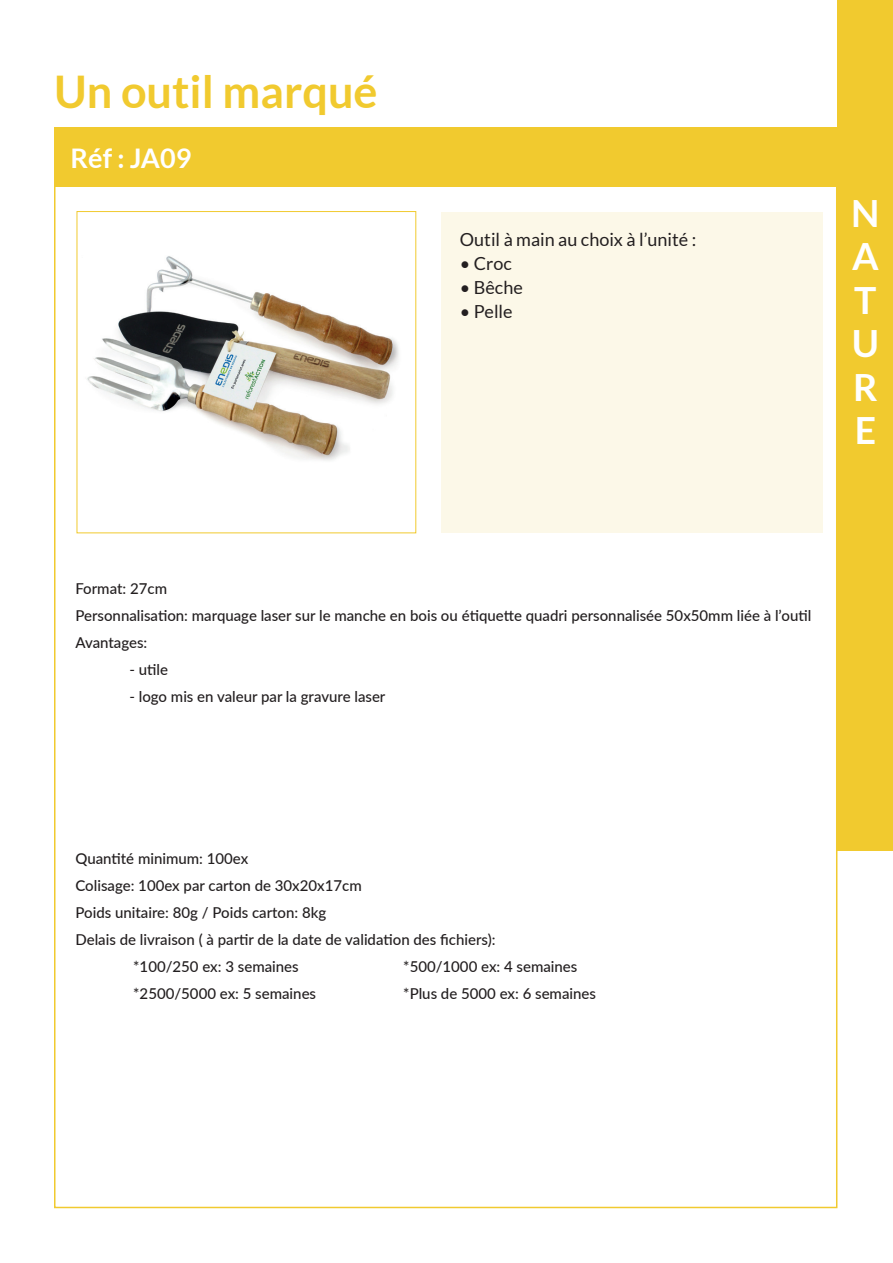
<style>
.page{position:relative;width:893px;height:1263px;background:#fff}
.page>*{position:absolute;margin:0;border:0;box-sizing:border-box;transform-origin:0 0}
.t1{font:700 45px "Lato";color:#f1ca2f}
.t2{font:700 37.5px/43.5px "Lato";color:#fff;text-align:justify}
.t3{font:700 27px "Lato";color:#fff}
.t4{font:18px "Lato";color:#231f20}
.t5{font:500 15px/27px "Lato";color:#231f20}
</style>
<div class="page">
<div style="left:54px;top:128px;width:784px;height:59px;background:#f1ca2f"></div>
<div style="left:837px;top:0;width:56px;height:850px;background:#f1ca2f"></div>
<div style="left:441px;top:212px;width:382px;height:321px;background:#fcf8e8"></div>
<img style="left:87px;top:256px;width:312px;height:205px">
<h1 class="t1" style="left:54px;top:66px;width:325px">Un outil marqué</h1>
<h3 class="t3" style="left:71px;top:143px;width:122px">Réf : JA09</h3>
<p class="t4" style="left:460px;top:229px;width:238px">Outil à main au choix à l’unité :</p>
<p class="t4" style="left:460px;top:253px;width:53px">• Croc</p>
<p class="t4" style="left:460px;top:277px;width:64px">• Bêche</p>
<p class="t4" style="left:460px;top:301px;width:54px">• Pelle</p>
<h2 class="t2" style="left:851px;top:191px;width:30px">N A T U R E</h2>
<p class="t5" style="left:75px;top:574px;width:737px">Format: 27cm<br>Personnalisation: marquage laser sur le manche en bois ou étiquette quadri personnalisée 50x50mm liée à l’outil<br>Avantages:</p>
<p class="t5" style="left:129px;top:655px;width:40px">- utile</p>
<p class="t5" style="left:129px;top:682px;width:257px">- logo mis en valeur par la gravure laser</p>
<p class="t5" style="left:75px;top:844px;width:174px">Quantité minimum: 100ex</p>
<p class="t5" style="left:75px;top:871px;width:288px">Colisage: 100ex par carton de 30x20x17cm</p>
<p class="t5" style="left:75px;top:898px;width:252px">Poids unitaire: 80g / Poids carton: 8kg</p>
<p class="t5" style="left:75px;top:925px;width:422px">Delais de livraison ( à partir de la date de validation des fichiers):</p>
<p class="t5" style="left:133px;top:952px;width:167px">*100/250 ex: 3 semaines</p>
<p class="t5" style="left:403px;top:952px;width:176px">*500/1000 ex: 4 semaines</p>
<p class="t5" style="left:133px;top:979px;width:184px">*2500/5000 ex: 5 semaines</p>
<p class="t5" style="left:403px;top:979px;width:194px">*Plus de 5000 ex: 6 semaines</p>
</div>
